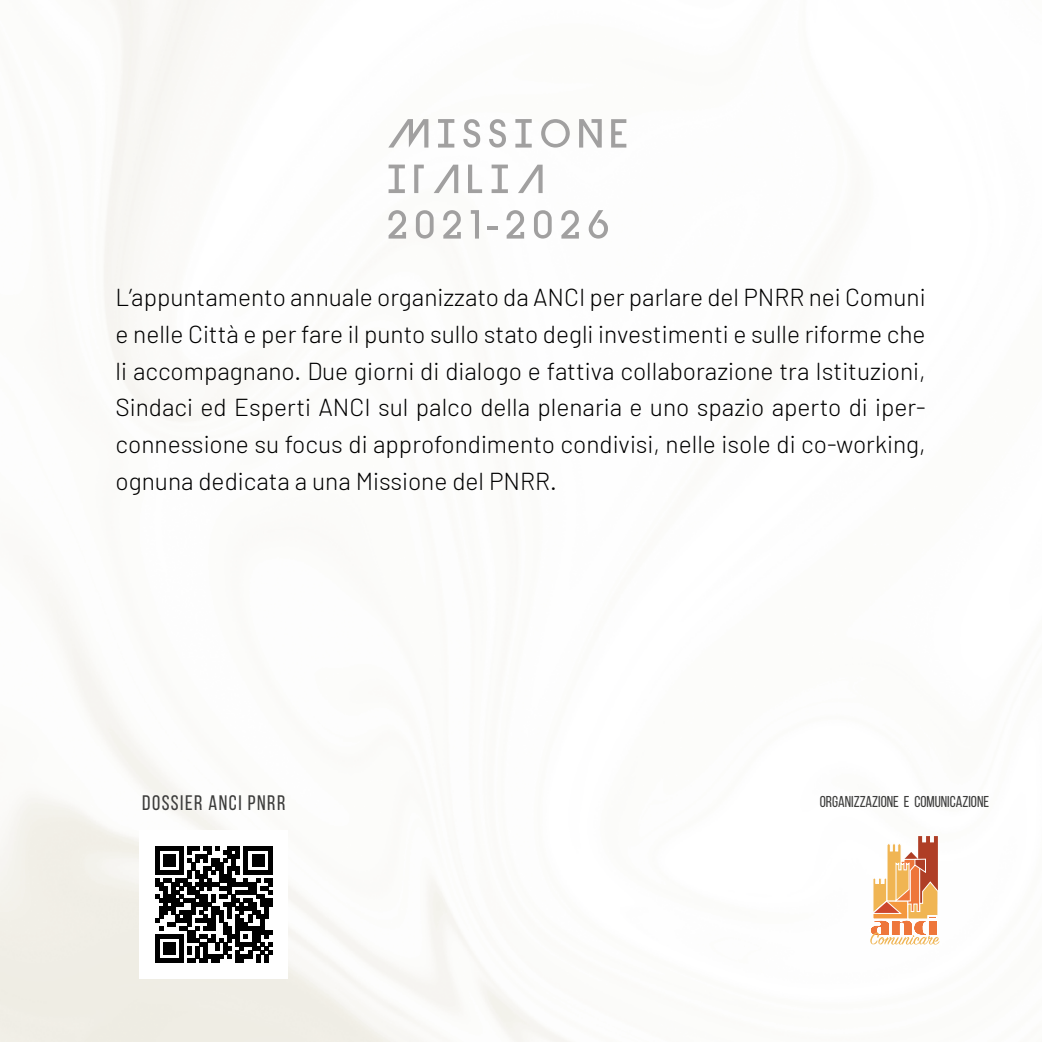
<style>
.page{position:relative;width:1042px;height:1042px;background:#fff}
.page>*{position:absolute;margin:0;border:0;box-sizing:border-box;transform-origin:0 0}
.t1{font:300 24.5px/36.8px "Barlow";color:#000;text-align:justify}
.t2{font:21px "Bebas Neue";letter-spacing:.07em;color:#3c3c3b}
.t3{font:15.75px "Bebas Neue";color:#3c3c3b}
</style>
<div class="page">
<svg style="left:870px;top:836px;width:69px;height:108px"></svg>
<svg style="left:388px;top:119px;width:40px;height:29px"></svg>
<svg style="left:438px;top:119px;width:16px;height:29px"></svg>
<svg style="left:463px;top:119px;width:17px;height:29px"></svg>
<svg style="left:489px;top:119px;width:17px;height:29px"></svg>
<svg style="left:515px;top:119px;width:17px;height:29px"></svg>
<svg style="left:541px;top:119px;width:29px;height:29px"></svg>
<svg style="left:579px;top:119px;width:23px;height:29px"></svg>
<svg style="left:611px;top:119px;width:15px;height:29px"></svg>
<svg style="left:388px;top:165px;width:17px;height:28px"></svg>
<svg style="left:414px;top:165px;width:10px;height:28px"></svg>
<svg style="left:434px;top:165px;width:24px;height:28px"></svg>
<svg style="left:468px;top:165px;width:14px;height:28px"></svg>
<svg style="left:491px;top:165px;width:17px;height:28px"></svg>
<svg style="left:518px;top:165px;width:24px;height:28px"></svg>
<svg style="left:388px;top:210px;width:18px;height:29px"></svg>
<svg style="left:416px;top:210px;width:17px;height:29px"></svg>
<svg style="left:443px;top:210px;width:18px;height:29px"></svg>
<svg style="left:471px;top:210px;width:8px;height:29px"></svg>
<hr style="left:487px;top:226px;width:11px;height:4px;background:#a1a0a0">
<svg style="left:506px;top:210px;width:18px;height:29px"></svg>
<svg style="left:534px;top:210px;width:18px;height:29px"></svg>
<svg style="left:561px;top:210px;width:18px;height:29px"></svg>
<svg style="left:589px;top:210px;width:19px;height:29px"></svg>
<svg style="left:155px;top:846px;width:117px;height:117px"></svg>
<p class="t1" style="left:116px;top:278px;width:811px">L’appuntamento annuale organizzato da ANCI per parlare del PNRR nei Comuni e nelle Città e per fare il punto sullo stato degli investimenti e sulle riforme che li accompagnano. Due giorni di dialogo e fattiva collaborazione tra Istituzioni, Sindaci ed Esperti ANCI sul palco della plenaria e uno spazio aperto di iper&shy;connessione su focus di approfondimento condivisi, nelle isole di co-working, ognuna dedicata a una Missione del PNRR.</p>
<p class="t2" style="left:142px;top:792px;width:145px">DOSSIER ANCI PNRR</p>
<p class="t3" style="left:820px;top:793px;width:171px">ORGANIZZAZIONE E COMUNICAZIONE</p>
</div>
